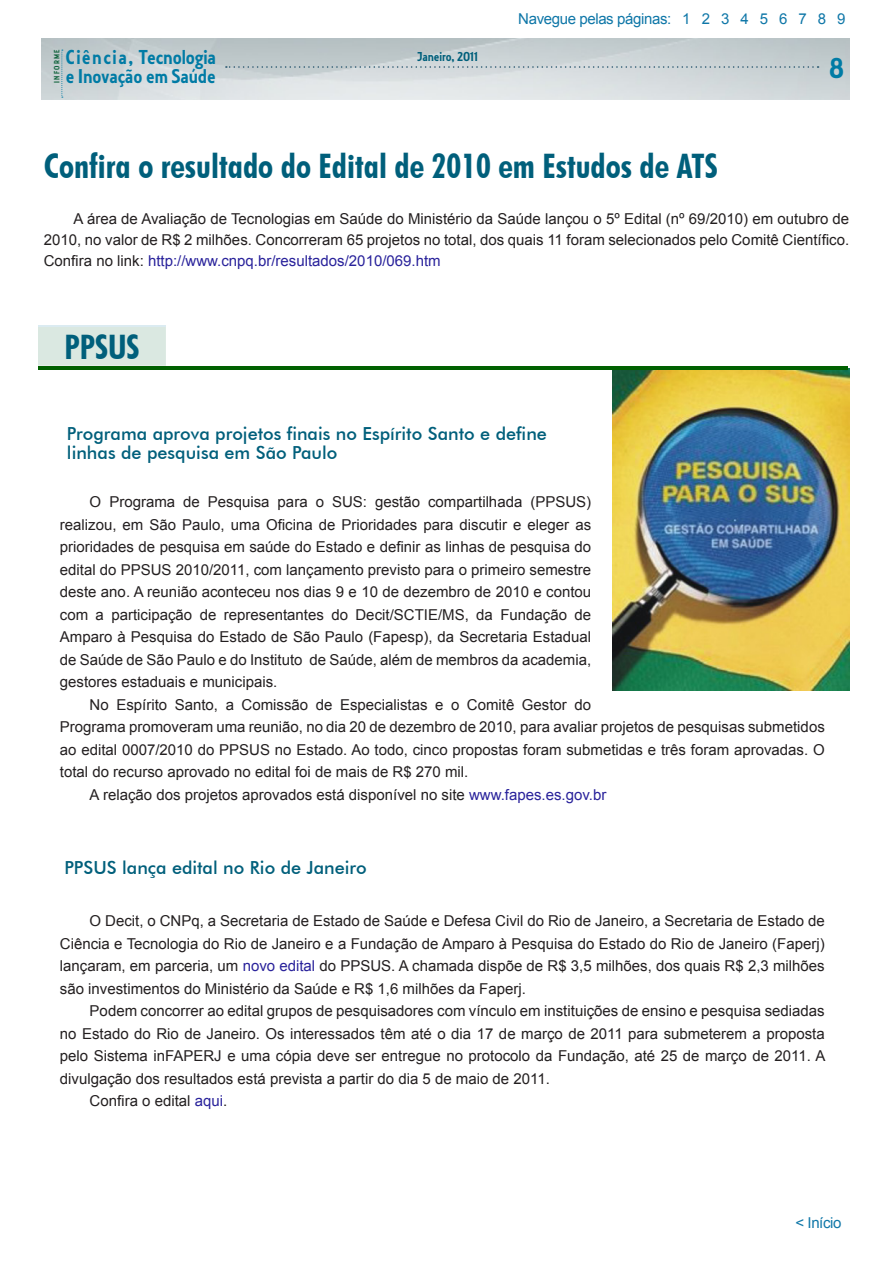
<style>
.page{position:relative;width:893px;height:1263px;background:#fff}
.page>*{position:absolute;margin:0;border:0;box-sizing:border-box;transform-origin:0 0}
.ESTILO_MATÉRIA{font:700 condensed 33.75px "Futura BT";color:#005f7b}
.t1{font:30px "Collegiate";color:#007ba5}
.t2{font:21px "Collegiate";color:#007ba5}
.t3{font:20.85px "Collegiate";color:#007ba5}
.ESTILO_MATÉRIA-2{font:500 18px/19.5px "Futura BT";color:#005f7b}
.ESTILO_MATÉRIA-3{font:15px/22.5px "Arial";color:#231f20;text-align:justify}
.ESTILO_MATÉRIA-4{font:15px "Arial";letter-spacing:-.025em;color:#0f77a8}
.t4{font:13.5px "Collegiate";color:#005f7b}
.t5{font:8.1px "Collegiate";letter-spacing:.15em;color:#12643d}
.s1{color:#29229b}
</style>
<div class="page">
<div style="left:38px;top:326px;width:128px;height:40px;background:#dae8e1"></div>
<hr style="left:38px;top:326px;width:127px;height:1px;background:#117ba6">
<img style="left:41px;top:38px;width:808px;height:61px">
<svg style="left:226px;top:66px;width:593px;height:2px"></svg>
<svg style="left:62px;top:50px;width:1px;height:48px"></svg>
<img style="left:612px;top:369px;width:238px;height:321px">
<hr style="left:39px;top:366px;width:809px;height:3px;background:#006000">
<p class="t2" style="left:66px;top:45px;width:152px">Ciência, Tecnologia</p>
<p class="t4" style="left:417px;top:48px;width:62px">Janeiro, 2011</p>
<p class="t5" style="left:52px;top:83px;width:34px;rotate:-90deg">INFORME</p>
<p class="t3" style="left:66px;top:63px;width:151px">e Inovação em Saúde</p>
<p class="ESTILO_MATÉRIA-4" style="left:518px;top:9px;width:329px">Navegue pelas páginas: 1 2 3 4 5 6 7 8 9</p>
<p class="t1" style="left:829px;top:50px;width:16px">8</p>
<p class="ESTILO_MATÉRIA" style="left:44px;top:145px;width:675px">Confira o resultado do Edital de 2010 em Estudos de ATS</p>
<p class="ESTILO_MATÉRIA-3" style="left:44px;top:208px;width:807px;line-height:21px;text-indent:30px">A área de Avaliação de Tecnologias em Saúde do Ministério da Saúde lançou o 5º Edital (nº 69/2010) em outubro de 2010, no valor de R$ 2 milhões. Concorreram 65 projetos no total, dos quais 11 foram selecionados pelo Comitê Científico.<br>Confira no link: <span class="s1">http://www.cnpq.br/resultados/2010/069.htm</span></p>
<p class="ESTILO_MATÉRIA" style="left:64px;top:326px;width:77px">PPSUS</p>
<p class="ESTILO_MATÉRIA-2" style="left:67px;top:424px;width:481px">Programa aprova projetos finais no Espírito Santo e define linhas de pesquisa em São Paulo</p>
<p class="ESTILO_MATÉRIA-3" style="left:60px;top:491px;width:533px;text-indent:30px">O Programa de Pesquisa para o SUS: gestão compartilhada (PPSUS) realizou, em São Paulo, uma Oficina de Prioridades para discutir e eleger as prioridades de pesquisa em saúde do Estado e definir as linhas de pesquisa do edital do PPSUS 2010/2011, com lançamento previsto para o primeiro semestre deste ano. A reunião aconteceu nos dias 9 e 10 de dezembro de 2010 e contou com a participação de representantes do Decit/SCTIE/MS, da Fundação de Amparo à Pesquisa do Estado de São Paulo (Fapesp), da Secretaria Estadual de Saúde de São Paulo e do Instituto de Saúde, além de membros da academia, gestores estaduais e municipais.</p>
<p class="ESTILO_MATÉRIA-3" style="left:60px;top:693px;width:766px;text-align:left;text-indent:30px">No Espírito Santo, a Comissão de Especialistas e o Comitê Gestor do<br>Programa promoveram uma reunião, no dia 20 de dezembro de 2010, para avaliar projetos de pesquisas submetidos ao edital 0007/2010 do PPSUS no Estado. Ao todo, cinco propostas foram submetidas e três foram aprovadas. O total do recurso aprovado no edital foi de mais de R$ 270 mil.</p>
<p class="ESTILO_MATÉRIA-3" style="left:90px;top:783px;width:518px">A relação dos projetos aprovados está disponível no site <span class="s1">www.fapes.es.gov.br</span></p>
<p class="ESTILO_MATÉRIA-2" style="left:64px;top:858px;width:304px">PPSUS lança edital no Rio de Janeiro</p>
<p class="ESTILO_MATÉRIA-3" style="left:60px;top:910px;width:766px;text-indent:30px">O Decit, o CNPq, a Secretaria de Estado de Saúde e Defesa Civil do Rio de Janeiro, a Secretaria de Estado de Ciência e Tecnologia do Rio de Janeiro e a Fundação de Amparo à Pesquisa do Estado do Rio de Janeiro (Faperj) lançaram, em parceria, um <span class="s1">novo edital</span> do PPSUS. A chamada dispõe de R$ 3,5 milhões, dos quais R$ 2,3 milhões são investimentos do Ministério da Saúde e R$ 1,6 milhões da Faperj.</p>
<p class="ESTILO_MATÉRIA-3" style="left:60px;top:1000px;width:767px;text-indent:30px">Podem concorrer ao edital grupos de pesquisadores com vínculo em instituições de ensino e pesquisa sediadas no Estado do Rio de Janeiro. Os interessados têm até o dia 17 de março de 2011 para submeterem a proposta pelo Sistema inFAPERJ e uma cópia deve ser entregue no protocolo da Fundação, até 25 de março de 2011. A divulgação dos resultados está prevista a partir do dia 5 de maio de 2011.</p>
<p class="ESTILO_MATÉRIA-3" style="left:90px;top:1090px;width:139px">Confira o edital <span class="s1">aqui</span>.</p>
<p class="ESTILO_MATÉRIA-4" style="left:795px;top:1213px;width:48px">&lt; Início</p>
</div>
